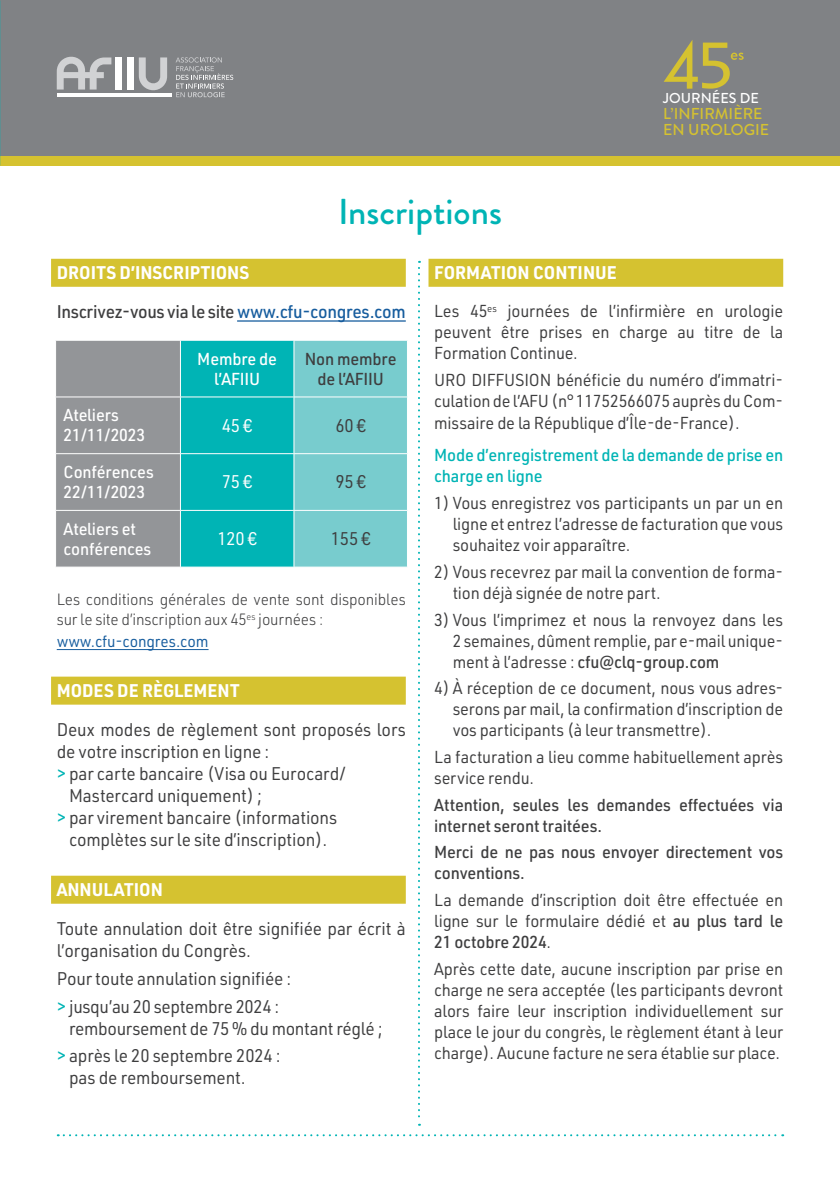
<style>
.page{position:relative;width:840px;height:1191px;background:#fff}
.page>*{position:absolute;margin:0;border:0;box-sizing:border-box;transform-origin:0 0}
.t1{font:500 36px "Brandon Grotesque";color:#00b4b5}
.t2{font:18px/27.6px "URWDIN";letter-spacing:-.01em;color:#3e3e3f;scale:.95 1}
.t3{font:500 18px/39px "URWDIN";letter-spacing:-.02em;color:#3e3e3f;scale:.95 1}
.t4{font:700 18px "URWDIN";color:#fff;scale:.95 1}
.t5{font:18px "URWDIN";letter-spacing:-.01em;color:#fff;scale:.95 1}
.t6{font:17px/21px "URWDIN";letter-spacing:-.01em;color:#3e3e3f;text-align:justify;scale:.95 1}
.t7{font:500 17px/21px "URWDIN";letter-spacing:-.01em;color:#3e3e3f;scale:.95 1}
.t8{font:500 17px/20px "URWDIN";letter-spacing:-.01em;color:#fff;scale:.95 1}
.t9{font:500 17px/21px "URWDIN";letter-spacing:-.01em;color:#00b4b5;scale:.95 1}
.t10{font:300 16px/20px "URWDIN";letter-spacing:-.01em;color:#3e3e3f;scale:.95 1}
.t11{font:16px "URWDIN";letter-spacing:-.01em;color:#175d9e;scale:.95 1}
.t12{font:500 15.8px/15.8px "Brandon Grotesque";color:#d5c230}
.t13{font:500 14.4px "Brandon Grotesque";color:#fff}
.s1{font-weight:700;color:#fff}
.s2{color:#175d9e}
.s3{font-weight:500;color:#00b4b5}
.s4{font-weight:500}
</style>
<div class="page">
<div style="left:0;top:0;width:839px;height:166px;background:#808285"></div>
<div style="left:0;top:156px;width:839px;height:10px;background:#d5c230"></div>
<svg style="left:58px;top:1134px;width:724px;height:2px"></svg>
<svg style="left:664px;top:40px;width:79px;height:49px"></svg>
<div style="left:51px;top:259px;width:354px;height:28px;background:#d5c230"></div>
<hr style="left:237px;top:320px;width:168px;height:2px;background:#175d9e">
<hr style="left:57px;top:649px;width:151px;height:1px;background:#175d9e">
<div style="left:51px;top:676px;width:354px;height:28px;background:#d5c230"></div>
<div style="left:51px;top:875px;width:354px;height:28px;background:#d5c230"></div>
<div style="left:428px;top:259px;width:354px;height:28px;background:#d5c230"></div>
<svg style="left:56px;top:341px;width:351px;height:226px;background:#5cb1b3"></svg>
<hr style="left:180px;top:340px;width:1px;height:57px;background:#fff">
<hr style="left:293px;top:340px;width:1px;height:57px;background:#fff">
<hr style="left:55px;top:396px;width:125px;height:1px;background:#fff">
<hr style="left:180px;top:396px;width:114px;height:1px;background:#fff">
<hr style="left:180px;top:397px;width:1px;height:56px;background:#fff">
<hr style="left:294px;top:396px;width:113px;height:1px;background:#fff">
<hr style="left:293px;top:397px;width:1px;height:56px;background:#fff">
<hr style="left:55px;top:453px;width:125px;height:1px;background:#fff">
<hr style="left:180px;top:453px;width:114px;height:1px;background:#fff">
<hr style="left:180px;top:454px;width:1px;height:56px;background:#fff">
<hr style="left:294px;top:453px;width:113px;height:1px;background:#fff">
<hr style="left:293px;top:454px;width:1px;height:56px;background:#fff">
<hr style="left:55px;top:510px;width:125px;height:1px;background:#fff">
<hr style="left:180px;top:510px;width:114px;height:1px;background:#fff">
<hr style="left:180px;top:510px;width:1px;height:57px;background:#fff">
<hr style="left:294px;top:510px;width:113px;height:1px;background:#fff">
<hr style="left:293px;top:510px;width:1px;height:57px;background:#fff">
<svg style="left:57px;top:57px;width:54px;height:33px"></svg>
<hr style="left:57px;top:93px;width:114px;height:4px;background:#fff">
<div style="left:115px;top:57px;width:7px;height:32px;background:#fff"></div>
<div style="left:127px;top:57px;width:7px;height:32px;background:#fff"></div>
<svg style="left:139px;top:57px;width:28px;height:34px"></svg>
<svg style="left:175px;top:57px;width:58px;height:40px"></svg>
<svg style="left:418px;top:261px;width:2px;height:864px"></svg>
<h1 class="t1" style="left:338px;top:186px;width:165px">Inscriptions</h1>
<p class="t13" style="left:663px;top:89px;width:97px">JOURNÉES DE</p>
<p class="t12" style="left:663px;top:106px;width:107px">L’INFIRMIÈRE<br>EN UROLOGIE</p>
<p class="t3" style="left:57px;top:253px;width:368px"><span class="s1">DROITS D’INSCRIPTIONS<br></span>Inscrivez-vous via le site <span class="s2">www.cfu-congres.com</span></p>
<p class="t8" style="left:197px;top:348px;width:85px;text-align:center">Membre de l’AFIIU</p>
<p class="t7" style="left:304px;top:348px;width:98px;line-height:20px;text-align:center">Non membre de l’AFIIU</p>
<p class="t8" style="left:64px;top:405px;width:87px">Ateliers<br>21/11/2023</p>
<p class="t5" style="left:222px;top:413px;width:34px">45 €</p>
<p class="t2" style="left:335px;top:411px;width:34px">60 €</p>
<p class="t8" style="left:64px;top:461px;width:96px">Conférences<br>22/11/2023</p>
<p class="t5" style="left:222px;top:470px;width:34px">75 €</p>
<p class="t2" style="left:335px;top:468px;width:34px">95 €</p>
<p class="t8" style="left:64px;top:518px;width:94px">Ateliers et conférences</p>
<p class="t5" style="left:217px;top:527px;width:43px">120 €</p>
<p class="t2" style="left:330px;top:524px;width:43px">155 €</p>
<p class="t10" style="left:57px;top:589px;width:369px">Les conditions générales de vente sont disponibles sur le site d’inscription aux 45<sup>es</sup> journées :</p>
<p class="t11" style="left:57px;top:631px;width:161px">www.cfu-congres.com</p>
<p class="t4" style="left:57px;top:678px;width:194px">MODES DE RÈGLEMENT</p>
<p class="t2" style="left:57px;top:715px;width:368px">Deux modes de règlement sont proposés lors</p>
<p class="t2" style="left:57px;top:737px;width:225px">de votre inscription en ligne :</p>
<p class="t2" style="left:57px;top:759px;width:306px"><span class="s3">&gt;</span> par carte bancaire (Visa ou Eurocard/</p>
<p class="t2" style="left:69px;top:781px;width:204px">Mastercard uniquement) ;</p>
<p class="t2" style="left:57px;top:803px;width:296px"><span class="s3">&gt;</span> par virement bancaire (informations</p>
<p class="t2" style="left:69px;top:825px;width:269px">complètes sur le site d’inscription).</p>
<p class="t4" style="left:57px;top:877px;width:113px">ANNULATION</p>
<p class="t2" style="left:57px;top:917px;width:368px;line-height:22px">Toute annulation doit être signifiée par écrit à l’organisation du Congrès.</p>
<p class="t2" style="left:57px;top:964px;width:248px">Pour toute annulation signifiée : <span class="s3">&gt;</span> jusqu’au 20 septembre 2024 :</p>
<p class="t2" style="left:57px;top:1014px;width:344px;text-indent:12px">remboursement de 75 % du montant réglé ; <span class="s3">&gt;</span> après le 20 septembre 2024 :</p>
<p class="t2" style="left:69px;top:1063px;width:184px">pas de remboursement.</p>
<p class="t4" style="left:434px;top:260px;width:194px">FORMATION CONTINUE</p>
<p class="t6" style="left:434px;top:300px;width:369px">Les 45<sup>es</sup> journées de l’infirmière en urologie peuvent être prises en charge au titre de la Formation Continue.</p>
<p class="t6" style="left:434px;top:369px;width:369px;line-height:21.6px">URO DIFFUSION bénéficie du numéro d’immatri&shy;culation de l’AFU (n° 11752566075 auprès du Com&shy;missaire de la République d’Île-de-France).</p>
<p class="t9" style="left:434px;top:444px;width:369px">Mode d’enregistrement de la demande de prise en charge en ligne</p>
<p class="t6" style="left:452px;top:492px;width:349px;text-indent:-18px">1) Vous enregistrez vos participants un par un en ligne et entrez l’adresse de facturation que vous souhaitez voir apparaître.</p>
<p class="t6" style="left:452px;top:561px;width:349px;text-indent:-18px">2) Vous recevrez par mail la convention de forma&shy;tion déjà signée de notre part.</p>
<p class="t6" style="left:452px;top:608px;width:349px;text-indent:-18px">3) Vous l’imprimez et nous la renvoyez dans les 2 semaines, dûment remplie, par e-mail unique&shy;ment à l’adresse : <span class="s4">cfu@clq-group.com</span></p>
<p class="t6" style="left:452px;top:677px;width:349px;text-indent:-18px">4) À réception de ce document, nous vous adres&shy;serons par mail, la confirmation d’inscription de vos participants (à leur transmettre).</p>
<p class="t6" style="left:434px;top:746px;width:369px">La facturation a lieu comme habituellement après service rendu.</p>
<p class="t7" style="left:434px;top:793px;width:369px">Attention, seules les demandes effectuées via internet seront traitées.</p>
<p class="t7" style="left:434px;top:841px;width:368px">Merci de ne pas nous envoyer directement vos conventions.</p>
<p class="t6" style="left:434px;top:889px;width:369px">La demande d’inscription doit être effectuée en ligne sur le formulaire dédié et <span class="s4">au plus tard le 21 octobre 2024</span>.</p>
<p class="t6" style="left:434px;top:957px;width:369px">Après cette date, aucune inscription par prise en charge ne sera acceptée (les participants devront alors faire leur inscription individuellement sur place le jour du congrès, le règlement étant à leur charge). Aucune facture ne sera établie sur place.</p>
</div>
